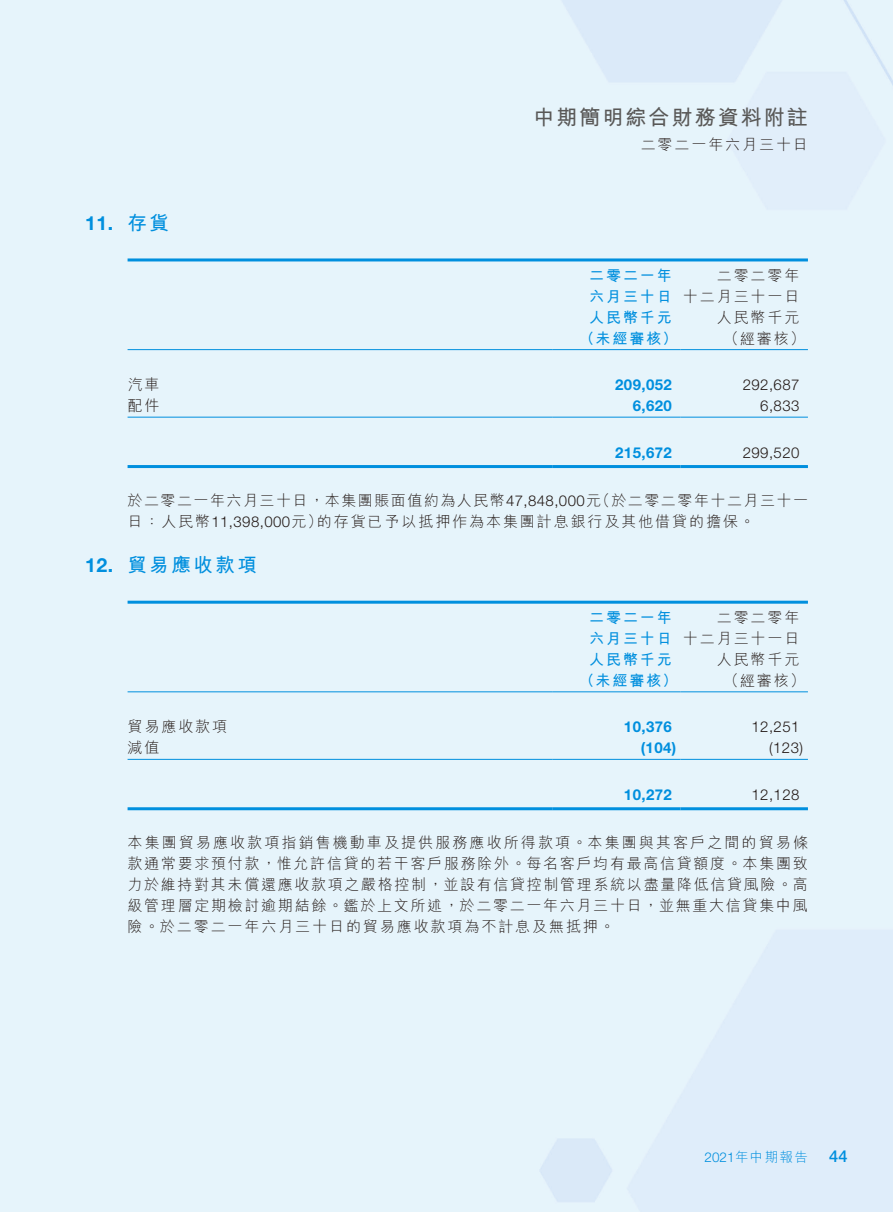
<style>
.page{position:relative;width:893px;height:1212px;background:#e6f4fb}
.page>*{position:absolute;margin:0;border:0;box-sizing:border-box;transform-origin:0 0}
.t1{font:700 21px "M Hei HK";letter-spacing:.1em;color:#595857}
.t2{font:700 19.5px "M Hei HK";letter-spacing:.13em;color:#008fde}
.t3{font:700 19.5px "Helvetica Neue LT Std";color:#008fde}
.t4{font:500 16.5px "Helvetica Neue LT Std";color:#008fde}
.t5{font:300 15px/21px "M Hei HK";letter-spacing:.13em;color:#231916}
.t6{font:300 15px "Helvetica Neue LT Std";letter-spacing:.03em;color:#231916}
.t7{font:700 15px "M Hei HK";letter-spacing:.13em;color:#008fde}
.t8{font:700 15px "Helvetica Neue LT Std";letter-spacing:.03em;color:#008fde}
.t9{font:300 15px "M Hei HK";letter-spacing:.1em;color:#231916}
.t10{font:300 13.5px "M Hei HK";letter-spacing:.1em;color:#008fde}
.s1{font-family:"Helvetica Neue LT Std"}
.s2{font-family:"M Hei HK"}
</style>
<div class="page">
<hr style="left:128px;top:258px;width:680px;height:3px;background:#008fde">
<hr style="left:128px;top:349px;width:425px;height:1px;background:#008fde">
<hr style="left:553px;top:349px;width:127px;height:1px;background:#008fde">
<hr style="left:680px;top:349px;width:128px;height:1px;background:#008fde">
<hr style="left:128px;top:417px;width:425px;height:1px;background:#008fde">
<hr style="left:553px;top:417px;width:127px;height:1px;background:#008fde">
<hr style="left:680px;top:417px;width:128px;height:1px;background:#008fde">
<hr style="left:128px;top:465px;width:425px;height:3px;background:#008fde">
<hr style="left:553px;top:465px;width:127px;height:3px;background:#008fde">
<hr style="left:680px;top:465px;width:128px;height:3px;background:#008fde">
<hr style="left:128px;top:601px;width:680px;height:3px;background:#008fde">
<hr style="left:128px;top:691px;width:425px;height:1px;background:#008fde">
<hr style="left:553px;top:691px;width:127px;height:1px;background:#008fde">
<hr style="left:680px;top:691px;width:128px;height:1px;background:#008fde">
<hr style="left:128px;top:759px;width:425px;height:1px;background:#008fde">
<hr style="left:553px;top:759px;width:127px;height:1px;background:#008fde">
<hr style="left:680px;top:759px;width:128px;height:1px;background:#008fde">
<hr style="left:128px;top:807px;width:425px;height:3px;background:#008fde">
<hr style="left:553px;top:807px;width:127px;height:3px;background:#008fde">
<hr style="left:680px;top:807px;width:128px;height:3px;background:#008fde">
<h1 class="t1" style="left:533px;top:102px;width:276px">中期簡明綜合財務資料附註</h1>
<p class="t5" style="left:641px;top:134px;width:169px">二零二一年六月三十日</p>
<h2 class="t3" style="left:85px;top:211px;width:30px">11.</h2>
<h2 class="t3" style="left:85px;top:553px;width:30px">12.</h2>
<h2 class="t2" style="left:128px;top:209px;width:43px">存貨</h2>
<p class="t5" style="left:128px;top:374px;width:33px">汽車</p>
<p class="t5" style="left:128px;top:395px;width:33px">配件</p>
<p class="t7" style="left:589px;top:264px;width:84px">二零二一年</p>
<p class="t5" style="left:717px;top:264px;width:84px">二零二零年</p>
<p class="t7" style="left:589px;top:285px;width:84px">六月三十日</p>
<p class="t5" style="left:683px;top:285px;width:118px">十二月三十一日</p>
<p class="t7" style="left:589px;top:306px;width:84px">人民幣千元</p>
<p class="t5" style="left:717px;top:306px;width:84px">人民幣千元</p>
<p class="t7" style="left:579px;top:327px;width:100px">（未經審核）</p>
<p class="t5" style="left:724px;top:327px;width:83px">（經審核(</p>
<p class="t8" style="left:615px;top:375px;width:58px">209,052</p>
<p class="t8" style="left:633px;top:396px;width:41px">6,620</p>
<p class="t6" style="left:743px;top:376px;width:58px">292,687</p>
<p class="t6" style="left:760px;top:397px;width:41px">6,833</p>
<p class="t8" style="left:615px;top:443px;width:58px">215,672</p>
<p class="t9" style="left:595px;top:493px;width:214px">（於二零二零年十二月三十一</p>
<p class="t6" style="left:743px;top:443px;width:58px">299,520</p>
<p class="t5" style="left:317px;top:490px;width:440px;text-indent:-189px">於二零二一年六月三十日，本集團賬面值約為人民幣<span class="s1">47,848,000</span>元<br>的存貨已予以抵押作為本集團計息銀行及其他借貸的擔保。</p>
<p class="t6" style="left:128px;top:513px;width:196px"><span class="s2">日：人民幣</span>11,398,000<span class="s2">元）</span></p>
<h2 class="t2" style="left:128px;top:551px;width:131px">貿易應收款項</h2>
<p class="t5" style="left:128px;top:716px;width:101px">貿易應收款項</p>
<p class="t5" style="left:128px;top:737px;width:33px">減值</p>
<p class="t7" style="left:589px;top:606px;width:84px">二零二一年</p>
<p class="t5" style="left:717px;top:606px;width:84px">二零二零年</p>
<p class="t7" style="left:589px;top:627px;width:84px">六月三十日</p>
<p class="t5" style="left:683px;top:627px;width:118px">十二月三十一日</p>
<p class="t7" style="left:589px;top:648px;width:84px">人民幣千元</p>
<p class="t5" style="left:717px;top:648px;width:84px">人民幣千元</p>
<p class="t7" style="left:579px;top:669px;width:100px">（未經審核）</p>
<p class="t5" style="left:724px;top:669px;width:83px">（經審核(</p>
<p class="t8" style="left:624px;top:718px;width:49px">10,376</p>
<p class="t8" style="left:641px;top:739px;width:37px">)104(</p>
<p class="t6" style="left:751px;top:718px;width:49px">12,251</p>
<p class="t6" style="left:769px;top:739px;width:35px">)123(</p>
<p class="t8" style="left:624px;top:785px;width:49px">10,272</p>
<p class="t5" style="left:128px;top:832px;width:682px;text-align:justify">本集團貿易應收款項指銷售機動車及提供服務應收所得款項。本集團與其客戶之間的貿易條款通常要求預付款，惟允許信貸的若干客戶服務除外。每名客戶均有最高信貸額度。本集團致力於維持對其未償還應收款項之嚴格控制，並設有信貸控制管理系統以盡量降低信貸風險。高級管理層定期檢討逾期結餘。鑑於上文所述，於二零二一年六月三十日，並無重大信貸集中風險。於二零二一年六月三十日的貿易應收款項為不計息及無抵押。</p>
<p class="t6" style="left:751px;top:785px;width:49px">12,128</p>
<p class="t10" style="left:705px;top:1150px;width:105px"><span class="s1">2021</span>年中期報告</p>
<p class="t4" style="left:829px;top:1146px;width:20px">44</p>
</div>
